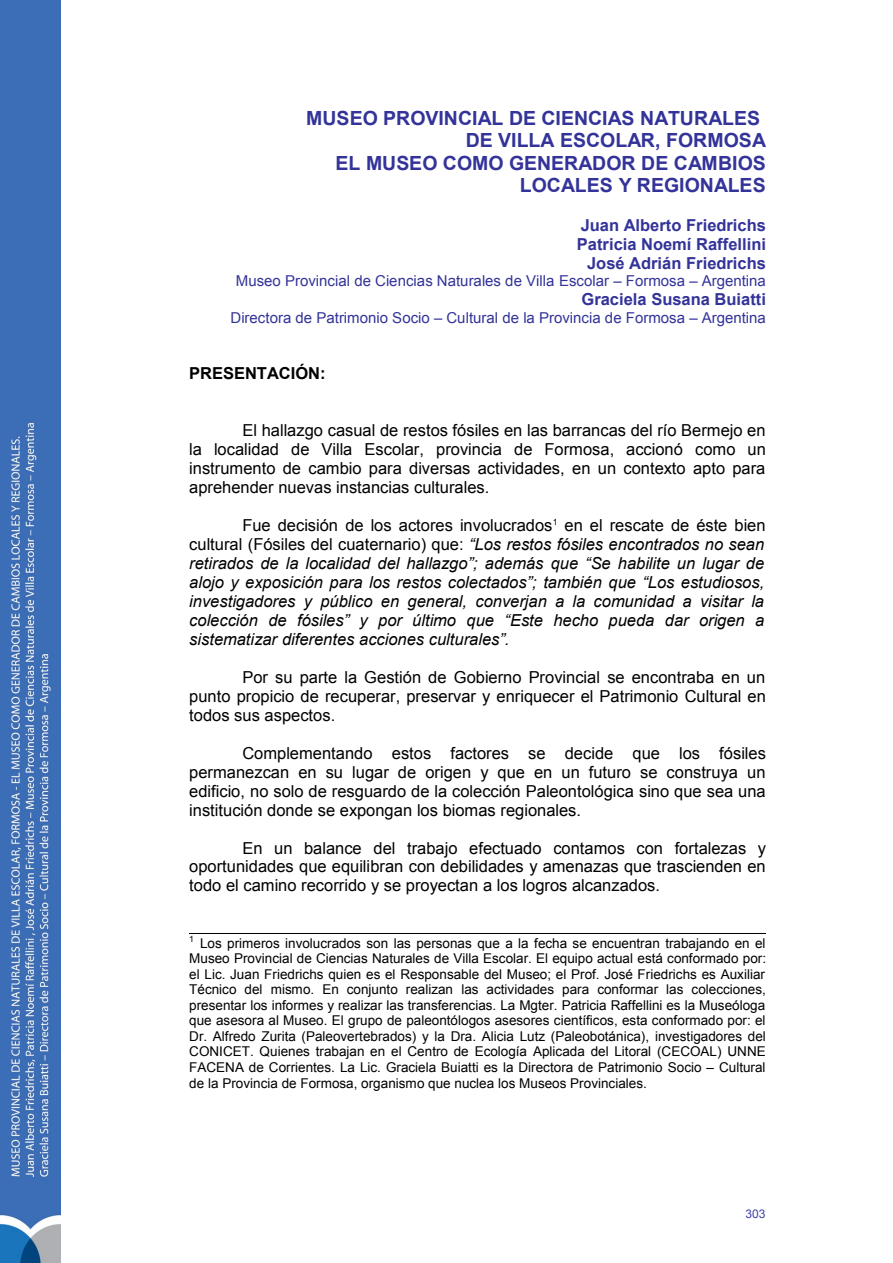
<style>
.page{position:relative;width:893px;height:1263px;background:#fff}
.page>*{position:absolute;margin:0;border:0;box-sizing:border-box;transform-origin:0 0}
.t1{font:700 19.5px "Arial";color:#339}
.t2{font:16.5px/19px "Arial";color:#000;text-align:justify}
.t3{font:italic 16.5px/19px "Arial";color:#000;text-align:justify}
.t4{font:700 16.5px/18.9px "Arial";color:#339;text-align:right}
.t5{font:700 16.5px "Arial";color:#000}
.t6{font:15px "Arial";color:#339}
.t7{font:13.5px/15.6px "Arial";color:#000;text-align:justify}
.t8{font:12px "Arial";color:#4040ab}
.s1{font-style:normal}
</style>
<div class="page">
<img style="left:0;top:0;width:61px;height:1263px">
<hr style="left:189px;top:933px;width:576px;height:1px;background:#000">
<h1 class="t1" style="left:306px;top:107px;width:455px">MUSEO PROVINCIAL DE CIENCIAS NATURALES</h1>
<h1 class="t1" style="left:465px;top:130px;width:302px">DE VILLA ESCOLAR, FORMOSA</h1>
<h1 class="t1" style="left:335px;top:152px;width:431px">EL MUSEO COMO GENERADOR DE CAMBIOS</h1>
<h1 class="t1" style="left:520px;top:175px;width:247px">LOCALES Y REGIONALES</h1>
<p class="t4" style="left:577px;top:216px;width:190px">Juan Alberto Friedrichs<br>Patricia Noemí Raffellini<br>José Adrián Friedrichs</p>
<p class="t6" style="left:236px;top:273px;width:531px">Museo Provincial de Ciencias Naturales de Villa Escolar – Formosa – Argentina</p>
<p class="t4" style="left:581px;top:290px;width:186px">Graciela Susana Buiatti</p>
<p class="t6" style="left:230px;top:309px;width:537px">Directora de Patrimonio Socio – Cultural de la Provincia de Formosa – Argentina</p>
<p class="t5" style="left:189px;top:364px;width:138px">PRESENTACIÓN:</p>
<p class="t2" style="left:189px;top:421px;width:578px;text-indent:53px">El hallazgo casual de restos fósiles en las barrancas del río Bermejo en la localidad de Villa Escolar, provincia de Formosa, accionó como un instrumento de cambio para diversas actividades, en un contexto apto para aprehender nuevas instancias culturales.</p>
<p class="t3" style="left:189px;top:516px;width:578px;text-indent:53px"><span class="s1">Fue decisión de los actores involucrados</span><sup>1</sup> <span class="s1">en el rescate de éste bien cultural (Fósiles del cuaternario) que:</span> “Los restos fósiles encontrados no sean retirados de la localidad del hallazgo”; además que “Se habilite un lugar de alojo y exposición para los restos colectados”; también que “Los estudiosos, investigadores y público en general, converjan a la comunidad a visitar la colección de fósiles” y por último que “Este hecho pueda dar origen a sistematizar diferentes acciones culturales”.</p>
<p class="t2" style="left:189px;top:667px;width:578px;text-indent:53px">Por su parte la Gestión de Gobierno Provincial se encontraba en un punto propicio de recuperar, preservar y enriquecer el Patrimonio Cultural en todos sus aspectos.</p>
<p class="t2" style="left:189px;top:743px;width:578px;text-indent:53px">Complementando estos factores se decide que los fósiles permanezcan en su lugar de origen y que en un futuro se construya un edificio, no solo de resguardo de la colección Paleontológica sino que sea una institución donde se expongan los biomas regionales.</p>
<p class="t2" style="left:189px;top:838px;width:578px;text-indent:53px">En un balance del trabajo efectuado contamos con fortalezas y oportunidades que equilibran con debilidades y amenazas que trascienden en todo el camino recorrido y se proyectan a los logros alcanzados.</p>
<p class="t7" style="left:189px;top:935px;width:578px"><sup>1</sup> Los primeros involucrados son las personas que a la fecha se encuentran trabajando en el Museo Provincial de Ciencias Naturales de Villa Escolar. El equipo actual está conformado por: el Lic. Juan Friedrichs quien es el Responsable del Museo; el Prof. José Friedrichs es Auxiliar Técnico del mismo. En conjunto realizan las actividades para conformar las colecciones, presentar los informes y realizar las transferencias. La Mgter. Patricia Raffellini es la Museóloga que asesora al Museo. El grupo de paleontólogos asesores científicos, esta conformado por: el Dr. Alfredo Zurita (Paleovertebrados) y la Dra. Alicia Lutz (Paleobotánica), investigadores del CONICET. Quienes trabajan en el Centro de Ecología Aplicada del Litoral (CECOAL) UNNE FACENA de Corrientes. La Lic. Graciela Buiatti es la Directora de Patrimonio Socio – Cultural de la Provincia de Formosa, organismo que nuclea los Museos Provinciales.</p>
<p class="t8" style="left:745px;top:1206px;width:22px">303</p>
</div>
